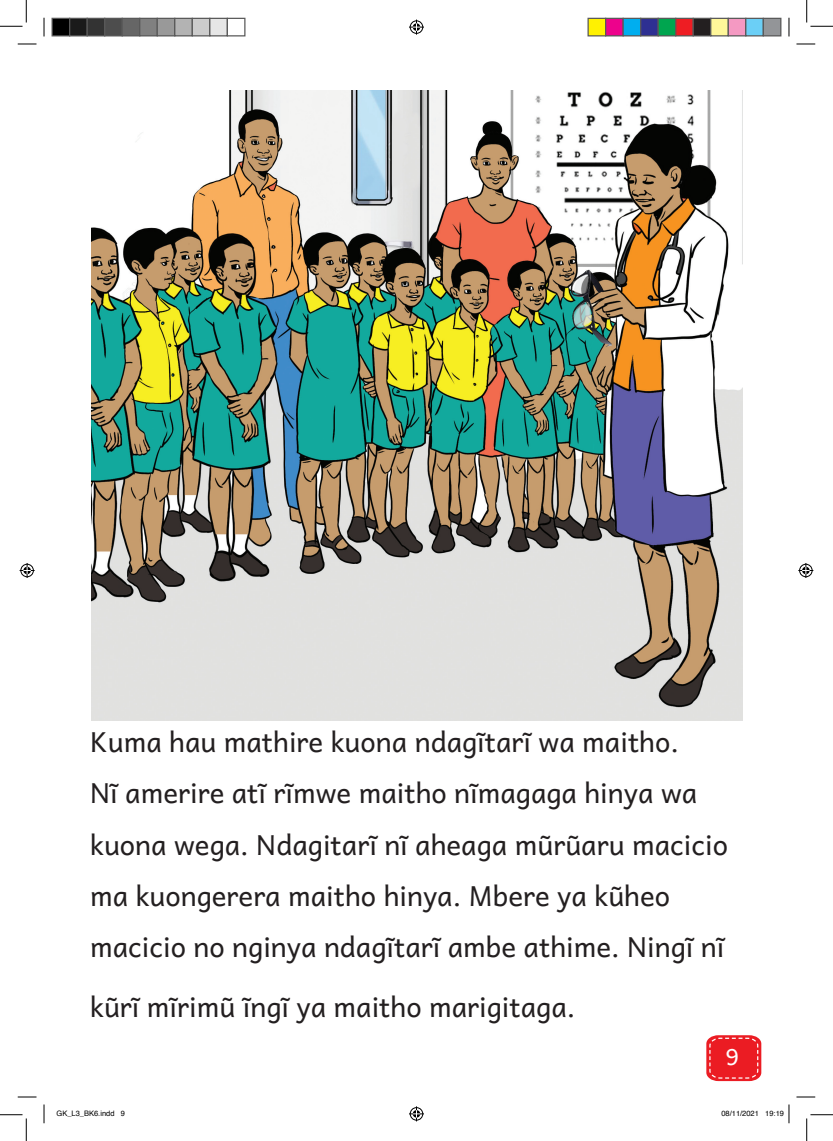
<style>
.page{position:relative;width:833px;height:1141px;background:#fff}
.page>*{position:absolute;margin:0;border:0;box-sizing:border-box;transform-origin:0 0}
.Body_text{font:27.5px/51.2px "Andika New Basic";color:#231f20}
.t1{font:22.5px "Andika New Basic";color:#fff}
.t2{font:7.5px "Helvetica";color:#000}
</style>
<div class="page">
<svg style="left:706px;top:1035px;width:54px;height:45px"></svg>
<img style="left:91px;top:90px;width:651px;height:630px">
<svg style="left:18px;top:43px;width:18px;height:2px"></svg>
<svg style="left:796px;top:43px;width:18px;height:2px"></svg>
<svg style="left:18px;top:1096px;width:18px;height:1px"></svg>
<svg style="left:796px;top:1096px;width:18px;height:1px"></svg>
<svg style="left:43px;top:18px;width:2px;height:18px"></svg>
<svg style="left:43px;top:1104px;width:2px;height:19px"></svg>
<svg style="left:788px;top:18px;width:1px;height:18px"></svg>
<svg style="left:0;top:0;width:27px;height:27px"></svg>
<svg style="left:0;top:1114px;width:27px;height:26px"></svg>
<svg style="left:806px;top:0;width:26px;height:27px"></svg>
<svg style="left:806px;top:1114px;width:26px;height:26px"></svg>
<svg style="left:409px;top:20px;width:15px;height:15px"></svg>
<svg style="left:409px;top:1106px;width:15px;height:15px"></svg>
<svg style="left:20px;top:563px;width:15px;height:15px"></svg>
<svg style="left:798px;top:563px;width:14px;height:15px"></svg>
<div style="left:52px;top:18px;width:18px;height:18px;background:#000"></div>
<div style="left:51px;top:18px;width:19px;height:18px;border:1px solid #595959"></div>
<div style="left:70px;top:18px;width:17px;height:18px;background:#1a1a1a"></div>
<div style="left:69px;top:18px;width:19px;height:18px;border:1px solid #595959"></div>
<div style="left:87px;top:18px;width:18px;height:18px;background:#333"></div>
<div style="left:86px;top:18px;width:19px;height:18px;border:1px solid #595959"></div>
<div style="left:105px;top:18px;width:17px;height:18px;background:#4d4d4d"></div>
<div style="left:104px;top:18px;width:19px;height:18px;border:1px solid #595959"></div>
<div style="left:122px;top:18px;width:18px;height:18px;background:#666"></div>
<div style="left:121px;top:18px;width:19px;height:18px;border:1px solid #595959"></div>
<div style="left:140px;top:18px;width:17px;height:18px;background:#808080"></div>
<div style="left:139px;top:18px;width:19px;height:18px;border:1px solid #595959"></div>
<div style="left:157px;top:18px;width:18px;height:18px;background:#999"></div>
<div style="left:156px;top:18px;width:19px;height:18px;border:1px solid #595959"></div>
<div style="left:175px;top:18px;width:17px;height:18px;background:#b3b3b3"></div>
<div style="left:174px;top:18px;width:19px;height:18px;border:1px solid #595959"></div>
<div style="left:192px;top:18px;width:18px;height:18px;background:#ccc"></div>
<div style="left:191px;top:18px;width:19px;height:18px;border:1px solid #595959"></div>
<div style="left:210px;top:18px;width:17px;height:18px;background:#e6e6e6"></div>
<div style="left:209px;top:18px;width:19px;height:18px;border:1px solid #595959"></div>
<div style="left:226px;top:18px;width:19px;height:18px;border:1px solid #595959"></div>
<div style="left:587px;top:18px;width:18px;height:18px;background:#fff101"></div>
<div style="left:587px;top:18px;width:19px;height:18px;border:1px solid #595959"></div>
<div style="left:605px;top:18px;width:17px;height:18px;background:#ed028c"></div>
<div style="left:604px;top:18px;width:19px;height:18px;border:1px solid #595959"></div>
<div style="left:622px;top:18px;width:18px;height:18px;background:#00aeef"></div>
<div style="left:622px;top:18px;width:19px;height:18px;border:1px solid #595959"></div>
<div style="left:640px;top:18px;width:17px;height:18px;background:#2e3092"></div>
<div style="left:639px;top:18px;width:19px;height:18px;border:1px solid #595959"></div>
<div style="left:657px;top:18px;width:18px;height:18px;background:#00a54f"></div>
<div style="left:657px;top:18px;width:19px;height:18px;border:1px solid #595959"></div>
<div style="left:675px;top:18px;width:17px;height:18px;background:#ee1d23"></div>
<div style="left:674px;top:18px;width:19px;height:18px;border:1px solid #595959"></div>
<div style="left:692px;top:18px;width:18px;height:18px;background:#231f20"></div>
<div style="left:692px;top:18px;width:19px;height:18px;border:1px solid #595959"></div>
<div style="left:710px;top:18px;width:17px;height:18px;background:#fff79a"></div>
<div style="left:709px;top:18px;width:19px;height:18px;border:1px solid #595959"></div>
<div style="left:727px;top:18px;width:18px;height:18px;background:#f499c2"></div>
<div style="left:727px;top:18px;width:19px;height:18px;border:1px solid #595959"></div>
<div style="left:745px;top:18px;width:17px;height:18px;background:#6bcff6"></div>
<div style="left:744px;top:18px;width:19px;height:18px;border:1px solid #595959"></div>
<div style="left:762px;top:18px;width:18px;height:18px;background:#939598"></div>
<div style="left:762px;top:18px;width:19px;height:18px;border:1px solid #595959"></div>
<svg style="left:788px;top:1104px;width:1px;height:19px"></svg>
<p class="Body_text" style="left:90px;top:712px;width:639px">Kuma hau mathire kuona ndagĩtarĩ wa maitho.<br>Nĩ amerire atĩ rĩmwe maitho nĩmagaga hinya wa kuona wega. Ndagitarĩ nĩ aheaga mũrũaru macicio ma kuongerera maitho hinya. Mbere ya kũheo macicio no nginya ndagĩtarĩ ambe athime. Ningĩ nĩ</p>
<p class="Body_text" style="left:90px;top:977px;width:486px">kũrĩ mĩrimũ ĩngĩ ya maitho marigitaga.</p>
<p class="t1" style="left:725px;top:1035px;width:15px">9</p>
<p class="t2" style="left:56px;top:1107px;width:70px">GK_L3_BK6.indd 9</p>
<p class="t2" style="left:721px;top:1107px;width:64px">08/11/2021 19:19</p>
</div>
